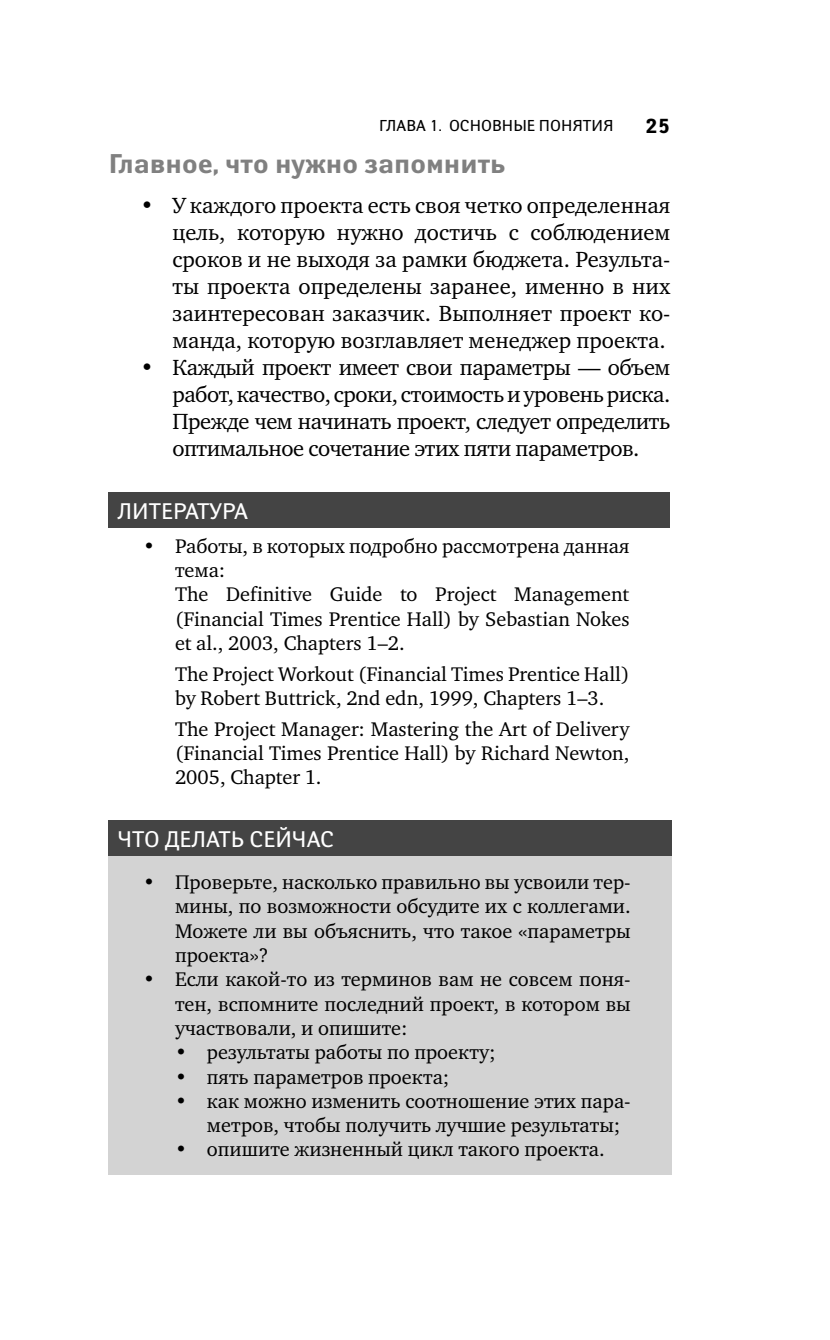
<style>
.page{position:relative;width:830px;height:1340px;background:#fff}
.page>*{position:absolute;margin:0;border:0;box-sizing:border-box;transform-origin:0 0}
.t1{font:700 27px "Yanus C";color:#808080}
.t2{font:22.5px/27px "Charter C";letter-spacing:-.01em;color:#000;text-align:justify}
.t3{font:22.5px "Yanus C";color:#fff}
.t4{font:20.25px/24.3px "Charter C";color:#000}
.t5{font:700 20.25px "Yanus C";color:#000}
.t6{font:15.75px "Yanus C";color:#000}
</style>
<div class="page">
<div style="left:108px;top:492px;width:562px;height:36px;background:#444"></div>
<div style="left:108px;top:820px;width:563px;height:36px;background:#444"></div>
<div style="left:108px;top:856px;width:563px;height:318px;background:#d3d3d3"></div>
<p class="t6" style="left:379px;top:119px;width:236px">ГЛАВА 1. ОСНОВНЫЕ ПОНЯТИЯ</p>
<p class="t5" style="left:645px;top:118px;width:27px">25</p>
<h1 class="t1" style="left:108px;top:153px;width:398px">Главное, что нужно запомнить</h1>
<p class="t2" style="left:172px;top:194px;width:499px;text-indent:-32px">• У каждого проекта есть своя четко определенная цель, которую нужно достичь с соблюдением сроков и не выходя за рамки бюджета. Результа&shy;ты проекта определены заранее, именно в них заинтересован заказчик. Выполняет проект ко&shy;манда, которую возглавляет менеджер проекта.</p>
<p class="t2" style="left:172px;top:356px;width:499px;text-indent:-32px">• Каждый проект имеет свои параметры — объем работ, качество, сроки, стоимость и уровень риска.<br>Прежде чем начинать проект, следует определить оптимальное сочетание этих пяти параметров.</p>
<p class="t3" style="left:117px;top:502px;width:132px">ЛИТЕРАТУРА</p>
<p class="t4" style="left:175px;top:535px;width:455px;text-indent:-32px">• Работы, в которых подробно рассмотрена данная тема:<br>The Definitive Guide to Project Management (Financial Times Prentice Hall) by Sebastian Nokes et al., 2003, Chapters 1–2.</p>
<p class="t4" style="left:175px;top:663px;width:456px">The Project Workout (Financial Times Prentice Hall) by Robert Buttrick, 2nd edn, 1999, Chapters 1–3.</p>
<p class="t4" style="left:175px;top:718px;width:456px;text-align:justify">The Project Manager: Mastering the Art of Delivery (Financial Times Prentice Hall) by Richard Newton, 2005, Chapter 1.</p>
<p class="t3" style="left:117px;top:830px;width:218px">ЧТО ДЕЛАТЬ СЕЙЧАС</p>
<p class="t4" style="left:175px;top:871px;width:457px;text-align:justify;text-indent:-32px">• Проверьте, насколько правильно вы усвоили тер&shy;мины, по возможности обсудите их с коллегами.<br>Можете ли вы объяснить, что такое «параметры проекта»?</p>
<p class="t4" style="left:175px;top:968px;width:457px;text-align:justify;text-indent:-32px">• Если какой-то из терминов вам не совсем поня&shy;тен, вспомните последний проект, в котором вы участвовали, и опишите:</p>
<p class="t4" style="left:175px;top:1041px;width:322px">• результаты работы по проекту;</p>
<p class="t4" style="left:175px;top:1066px;width:276px">• пять параметров проекта;</p>
<p class="t4" style="left:207px;top:1090px;width:425px;text-indent:-32px">• как можно изменить соотношение этих пара&shy;метров, чтобы получить лучшие результаты;</p>
<p class="t4" style="left:175px;top:1139px;width:431px">• опишите жизненный цикл такого проекта.</p>
</div>
